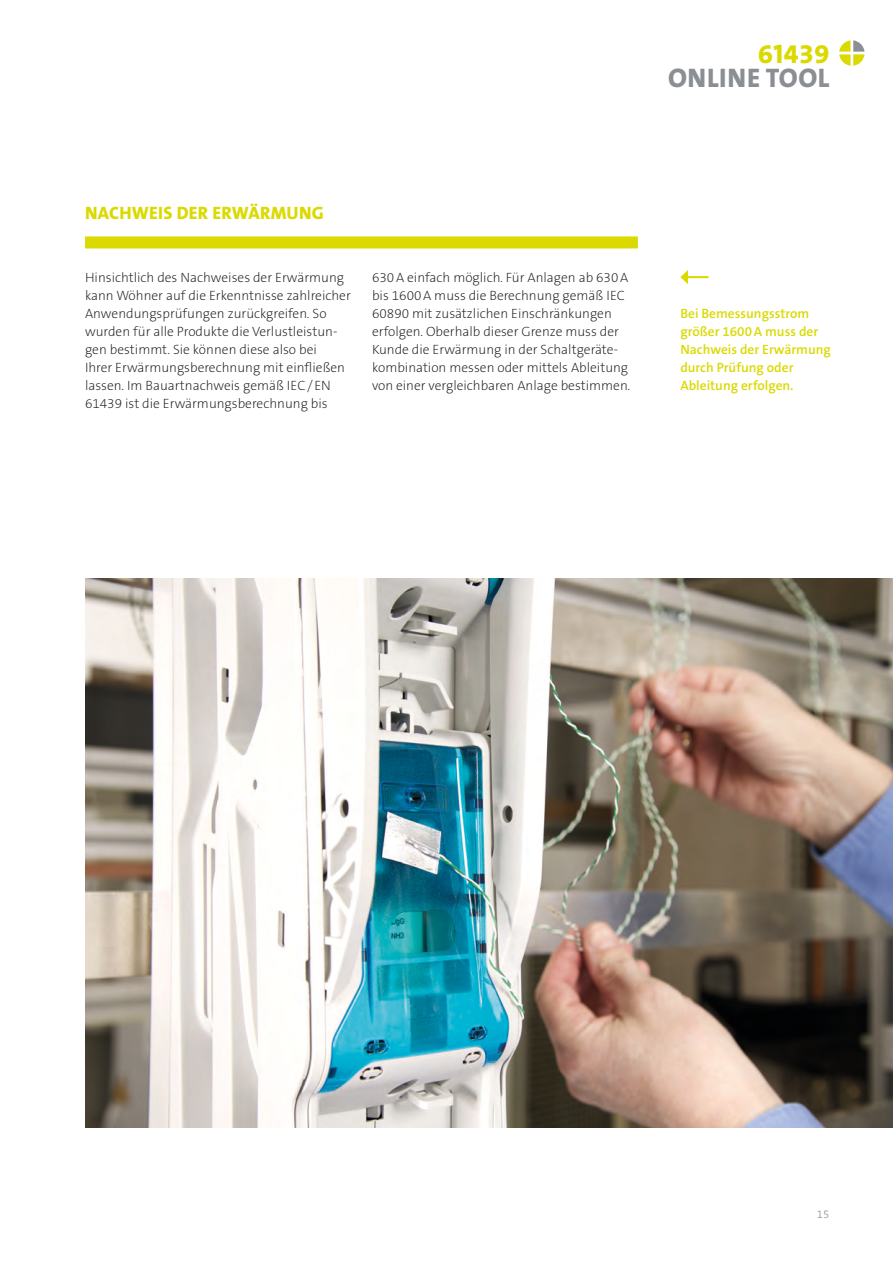
<style>
.page{position:relative;width:893px;height:1263px;background:#fff}
.page>*{position:absolute;margin:0;border:0;box-sizing:border-box;transform-origin:0 0}
.t1{font:800 27px "The Sans B Plus W8";letter-spacing:.015em;color:#8b8f94}
.t2{font:800 27px "The Sans B Plus W8";letter-spacing:.02em;color:#dada00}
.t3{font:800 18px "The Sans B Plus W8";letter-spacing:.015em;color:#dada00}
.t4{font:200 13.5px/18px "The Sans B Plus W2";color:#1d1d1b}
.t5{font:600 13.5px/18px "The Sans B Plus W6";color:#dada00}
.t6{font:300 11.25px "The Sans B Plus W3";color:#8b8f94}
</style>
<div class="page">
<hr style="left:686px;top:276px;width:22px;height:2px;background:#dada00">
<svg style="left:680px;top:270px;width:8px;height:14px"></svg>
<img style="left:85px;top:579px;width:808px;height:549px">
<svg style="left:839px;top:40px;width:25px;height:26px"></svg>
<div style="left:85px;top:236px;width:553px;height:12px;background:#dada00"></div>
<h1 class="t2" style="left:758px;top:36px;width:73px">61439</h1>
<h1 class="t1" style="left:668px;top:60px;width:162px">ONLINE TOOL</h1>
<h2 class="t3" style="left:85px;top:201px;width:240px">NACHWEIS DER ERWÄRMUNG</h2>
<p class="t4" style="left:85px;top:268px;width:267px">Hinsichtlich des Nachweises der Erwärmung kann Wöhner auf die Erkenntnisse zahlreicher Anwendungsprüfungen zurückgreifen. So wurden für alle Produkte die Verlustleistun&shy;gen bestimmt. Sie können diese also bei<br>Ihrer Erwärmungsberechnung mit einfließen lassen. Im Bauartnachweis gemäß IEC / EN 61439 ist die Erwärmungsberechnung bis</p>
<p class="t4" style="left:372px;top:268px;width:260px">630 A einfach möglich. Für Anlagen ab 630 A bis 1600 A muss die Berechnung gemäß IEC 60890 mit zusätzlichen Einschränkungen erfolgen. Oberhalb dieser Grenze muss der Kunde die Erwärmung in der Schaltgeräte&shy;kombination messen oder mittels Ableitung von einer vergleichbaren Anlage bestimmen.</p>
<p class="t5" style="left:680px;top:304px;width:152px">Bei Bemessungsstrom größer 1600 A muss der<br>Nachweis der Erwärmung durch Prüfung oder<br>Ableitung erfolgen.</p>
<p class="t6" style="left:817px;top:1207px;width:14px">15</p>
</div>
